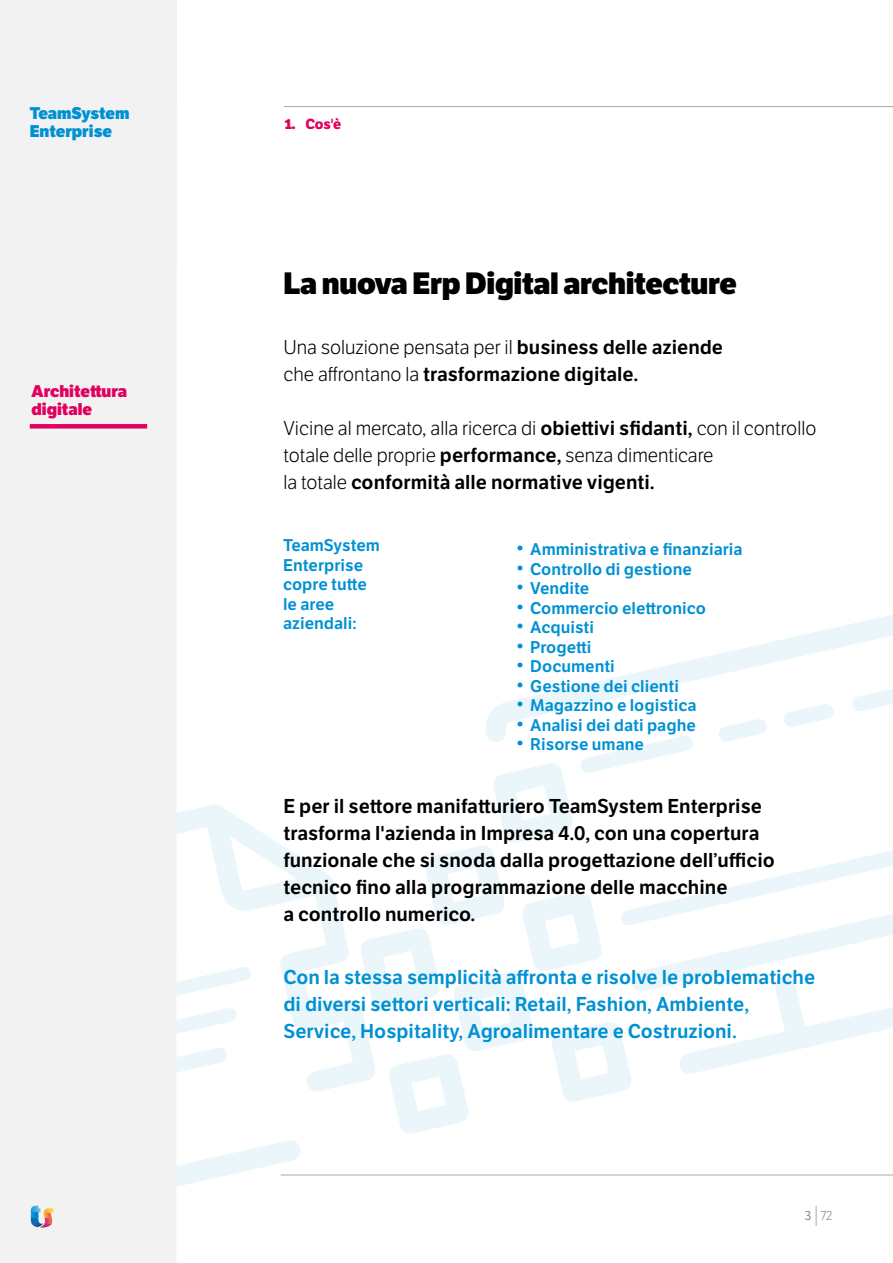
<style>
.page{position:relative;width:893px;height:1263px;background:#fff}
.page>*{position:absolute;margin:0;border:0;box-sizing:border-box;transform-origin:0 0}
.t1{font:800 30px "LFT Etica";letter-spacing:-.01em;color:#000}
.t2{font:600 19.5px/27px "LFT Etica";color:#000}
.t3{font:600 19.5px/27px "LFT Etica";color:#0091d3}
.t4{font:300 19.5px/27px "LFT Etica";color:#000}
.t5{font:600 16.5px/19.5px "LFT Etica";color:#0091d3}
.t6{font:800 16.5px/18px "LFT Etica";color:#0091d3}
.t7{font:800 16.5px/17.2px "LFT Etica";color:#e1005e}
.t8{font:700 14.25px "LFT Etica";color:#e1005e}
.t9{font:300 12.75px "LFT Etica";color:#878787}
.s1{font-weight:800}
.s2{font-weight:300}
.s3{font-weight:600}
.s4{font-weight:300;font-size:22.5px}
.s5{font-weight:400}
</style>
<div class="page">
<svg style="left:816px;top:1206px;width:1px;height:20px"></svg>
<svg style="left:177px;top:804px;width:199px;height:383px"></svg>
<svg style="left:177px;top:913px;width:84px;height:181px"></svg>
<svg style="left:266px;top:831px;width:209px;height:317px"></svg>
<svg style="left:475px;top:615px;width:418px;height:487px"></svg>
<div style="left:0;top:0;width:177px;height:1263px;background:#f2f2f2"></div>
<svg style="left:31px;top:1205px;width:22px;height:22px"></svg>
<hr style="left:284px;top:106px;width:609px;height:1px;background:#a8a8a7">
<hr style="left:30px;top:424px;width:117px;height:4px;background:#e1005e">
<hr style="left:281px;top:1175px;width:612px;height:1px;background:#a8a8a7">
<p class="t6" style="left:30px;top:105px;width:101px">TeamSystem<br>Enterprise</p>
<p class="t8" style="left:284px;top:116px;width:58px"><span class="s1">1.</span> Cos'è</p>
<p class="t7" style="left:32px;top:383px;width:97px">Architettura digitale</p>
<h1 class="t1" style="left:283px;top:264px;width:455px">La nuova Erp Digital architecture</h1>
<p class="t2" style="left:283px;top:334px;width:441px"><span class="s2">Una soluzione pensata per il</span> business delle aziende <span class="s2">che affrontano la</span> trasformazione digitale.</p>
<p class="t4" style="left:283px;top:415px;width:534px">Vicine al mercato, alla ricerca di <span class="s3">obiettivi sfidanti,</span> con il controllo totale delle proprie <span class="s3">performance,</span> senza dimenticare<br>la totale <span class="s3">conformità alle normative vigenti.</span></p>
<p class="t5" style="left:283px;top:536px;width:98px">TeamSystem<br>Enterprise copre tutte le aree aziendali:</p>
<p class="t5" style="left:514px;top:540px;width:230px"><span class="s4">•</span> Amministrativa e finanziaria</p>
<p class="t5" style="left:514px;top:560px;width:179px"><span class="s4">•</span> Controllo di gestione</p>
<p class="t5" style="left:514px;top:579px;width:76px"><span class="s4">•</span> Vendite</p>
<p class="t5" style="left:514px;top:599px;width:193px"><span class="s4">•</span> Commercio elettronico</p>
<p class="t5" style="left:514px;top:618px;width:81px"><span class="s4">•</span> Acquisti</p>
<p class="t5" style="left:514px;top:638px;width:78px"><span class="s4">•</span> Progetti</p>
<p class="t5" style="left:514px;top:657px;width:102px"><span class="s4">•</span> Documenti</p>
<p class="t5" style="left:514px;top:677px;width:166px"><span class="s4">•</span> Gestione dei clienti</p>
<p class="t5" style="left:514px;top:696px;width:183px"><span class="s4">•</span> Magazzino e logistica</p>
<p class="t5" style="left:514px;top:716px;width:183px"><span class="s4">•</span> Analisi dei dati paghe</p>
<p class="t5" style="left:514px;top:735px;width:131px"><span class="s4">•</span> Risorse umane</p>
<p class="t2" style="left:283px;top:792px;width:493px">E per il settore manifatturiero TeamSystem Enterprise trasforma l'azienda in Impresa 4.0, con una copertura funzionale che si snoda dalla progettazione dell’ufficio tecnico fino alla programmazione delle macchine<br>a controllo numerico.</p>
<p class="t3" style="left:283px;top:964px;width:533px">Con la stessa semplicità affronta e risolve le problematiche di diversi settori verticali: Retail, Fashion, Ambiente,<br>Service, Hospitality, Agroalimentare e Costruzioni.</p>
<p class="t9" style="left:805px;top:1208px;width:29px"><span class="s5">3</span> 72</p>
</div>
